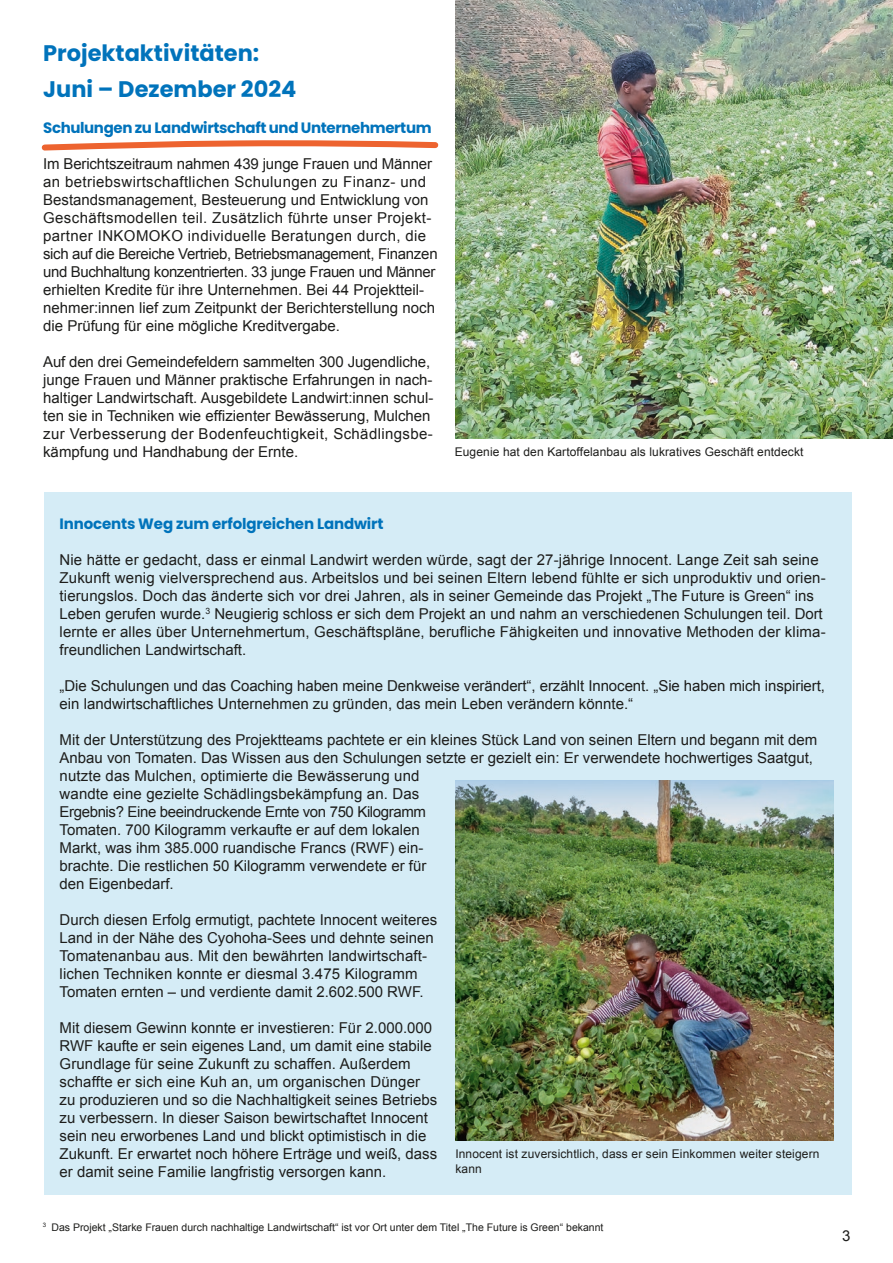
<style>
.page{position:relative;width:893px;height:1263px;background:#fff}
.page>*{position:absolute;margin:0;border:0;box-sizing:border-box;transform-origin:0 0}
.t1{font:700 22.5px/36px "Poppins";color:#0073bb}
.t2{font:15px/18px "Arial";color:#1d1d1b}
.t3{font:700 15px "Poppins";letter-spacing:-.025em;color:#0073bb}
.t4{font:12px/15px "Arial";letter-spacing:.01em;color:#1d1d1b}
.t5{font:10.5px "Arial";color:#1d1d1b}
</style>
<div class="page">
<div style="left:44px;top:493px;width:808px;height:702px;background:#d5ecf6"></div>
<img style="left:455px;top:781px;width:378px;height:360px">
<img style="left:455px;top:0;width:438px;height:439px">
<svg style="left:41px;top:140px;width:398px;height:11px"></svg>
<h1 class="t1" style="left:43px;top:35px;width:255px">Projektaktivitäten:<br>Juni – Dezember 2024</h1>
<p class="t3" style="left:43px;top:119px;width:390px">Schulungen zu Landwirtschaft und Unternehmertum</p>
<p class="t2" style="left:43px;top:154px;width:396px">Im Berichtszeitraum nahmen 439 junge Frauen und Männer an betriebswirtschaftlichen Schulungen zu Finanz- und Bestandsmanagement, Besteuerung und Entwicklung von Geschäftsmodellen teil. Zusätzlich führte unser Projekt&shy;partner INKOMOKO individuelle Beratungen durch, die sich auf die Bereiche Vertrieb, Betriebsmanagement, Finanzen und Buchhaltung konzentrierten. 33 junge Frauen und Männer erhielten Kredite für ihre Unternehmen. Bei 44 Projektteil&shy;nehmer:innen lief zum Zeitpunkt der Berichterstellung noch die Prüfung für eine mögliche Kreditvergabe.</p>
<p class="t2" style="left:43px;top:352px;width:391px">Auf den drei Gemeindefeldern sammelten 300 Jugendliche, junge Frauen und Männer praktische Erfahrungen in nach&shy;haltiger Landwirtschaft. Ausgebildete Landwirt:innen schul&shy;ten sie in Techniken wie effizienter Bewässerung, Mulchen zur Verbesserung der Bodenfeuchtigkeit, Schädlingsbe&shy;kämpfung und Handhabung der Ernte.</p>
<p class="t4" style="left:455px;top:445px;width:350px">Eugenie hat den Kartoffelanbau als lukratives Geschäft entdeckt</p>
<p class="t3" style="left:60px;top:515px;width:325px">Innocents Weg zum erfolgreichen Landwirt</p>
<p class="t2" style="left:60px;top:550px;width:768px">Nie hätte er gedacht, dass er einmal Landwirt werden würde, sagt der 27-jährige Innocent. Lange Zeit sah seine Zukunft wenig vielversprechend aus. Arbeitslos und bei seinen Eltern lebend fühlte er sich unproduktiv und orien&shy;tierungslos. Doch das änderte sich vor drei Jahren, als in seiner Gemeinde das Projekt „The Future is Green“ ins Leben gerufen wurde.<sup>3</sup> Neugierig schloss er sich dem Projekt an und nahm an verschiedenen Schulungen teil. Dort lernte er alles über Unternehmertum, Geschäftspläne, berufliche Fähigkeiten und innovative Methoden der klima&shy;freundlichen Landwirtschaft.</p>
<p class="t2" style="left:60px;top:676px;width:767px">„Die Schulungen und das Coaching haben meine Denkweise verändert“, erzählt Innocent. „Sie haben mich inspiriert, ein landwirtschaftliches Unternehmen zu gründen, das mein Leben verändern könnte.“</p>
<p class="t2" style="left:60px;top:730px;width:759px">Mit der Unterstützung des Projektteams pachtete er ein kleines Stück Land von seinen Eltern und begann mit dem Anbau von Tomaten. Das Wissen aus den Schulungen setzte er gezielt ein: Er verwendete hochwertiges Saatgut, nutzte das Mulchen, optimierte die Bewässerung und<br>wandte eine gezielte Schädlingsbekämpfung an. Das<br>Ergebnis? Eine beeindruckende Ernte von 750 Kilogramm<br>Tomaten. 700 Kilogramm verkaufte er auf dem lokalen<br>Markt, was ihm 385.000 ruandische Francs (RWF) ein-<br>brachte. Die restlichen 50 Kilogramm verwendete er für<br>den Eigenbedarf.</p>
<p class="t2" style="left:60px;top:910px;width:379px">Durch diesen Erfolg ermutigt, pachtete Innocent weiteres Land in der Nähe des Cyohoha-Sees und dehnte seinen Tomatenanbau aus. Mit den bewährten landwirtschaft&shy;lichen Techniken konnte er diesmal 3.475 Kilogramm Tomaten ernten – und verdiente damit 2.602.500 RWF.</p>
<p class="t2" style="left:60px;top:1018px;width:379px">Mit diesem Gewinn konnte er investieren: Für 2.000.000<br>RWF kaufte er sein eigenes Land, um damit eine stabile Grundlage für seine Zukunft zu schaffen. Außerdem schaffte er sich eine Kuh an, um organischen Dünger zu produzieren und so die Nachhaltigkeit seines Betriebs zu verbessern. In dieser Saison bewirtschaftet Innocent sein neu erworbenes Land und blickt optimistisch in die Zukunft. Er erwartet noch höhere Erträge und weiß, dass er damit seine Familie langfristig versorgen kann.</p>
<p class="t4" style="left:455px;top:1147px;width:365px">Innocent ist zuversichtlich, dass er sein Einkommen weiter steigern kann</p>
<p class="t5" style="left:43px;top:1220px;width:562px"><sup>3</sup> Das Projekt „Starke Frauen durch nachhaltige Landwirtschaft“ ist vor Ort unter dem Titel „The Future is Green“ bekannt</p>
<p class="t2" style="left:842px;top:1227px;width:10px">3</p>
</div>
